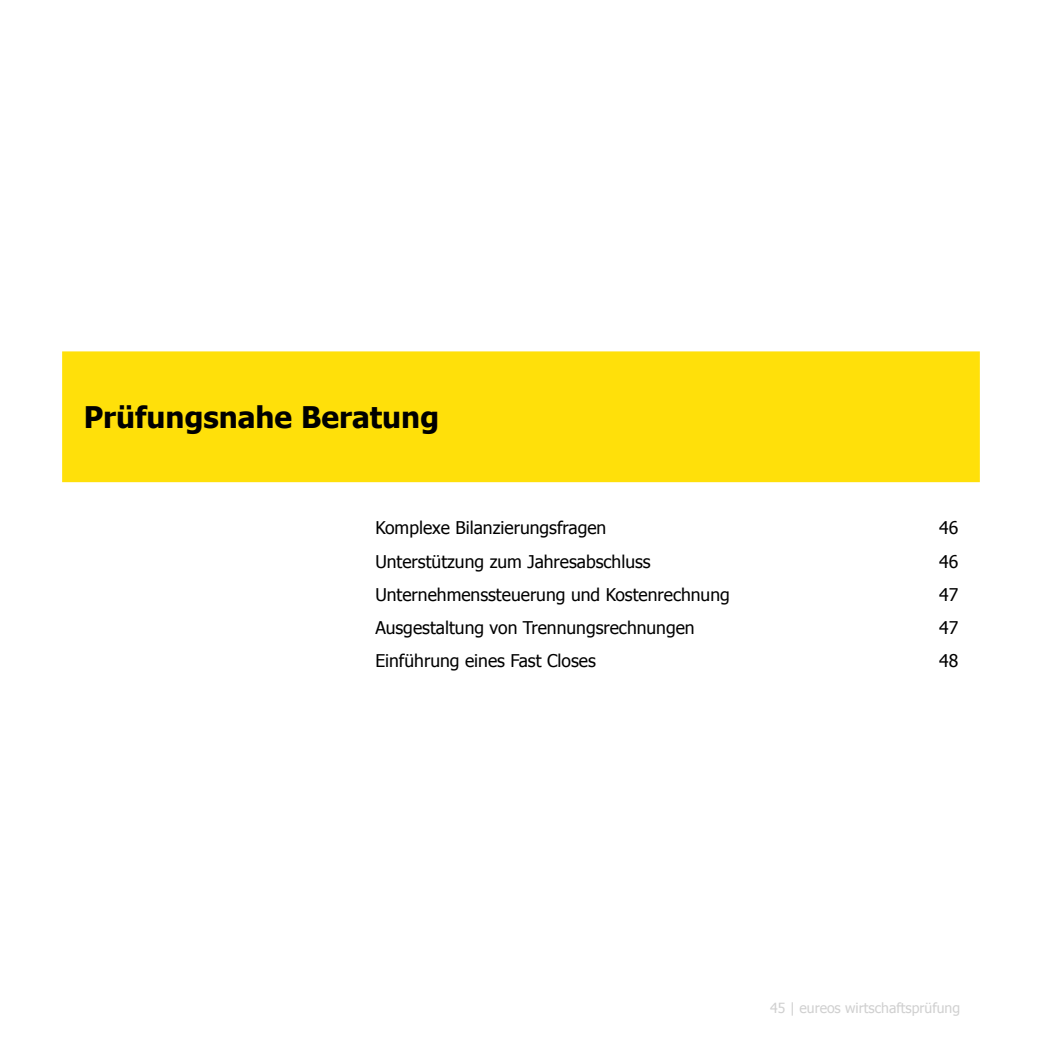
<style>
.page{position:relative;width:1042px;height:1042px;background:#fff}
.page>*{position:absolute;margin:0;border:0;box-sizing:border-box;transform-origin:0 0}
.t1{font:700 29.75px "Tahoma";color:#000}
.t2{font:17.5px "Tahoma";color:#000}
.t3{font:14px "Tahoma";color:#d0d0d0}
</style>
<div class="page">
<div style="left:63px;top:352px;width:916px;height:129px;background:#ffe00a"></div>
<div style="left:62px;top:351px;width:918px;height:131px;border:2px solid #ffe00a"></div>
<h1 class="t1" style="left:84px;top:396px;width:357px">Prüfungsnahe Beratung</h1>
<p class="t2" style="left:375px;top:516px;width:232px">Komplexe Bilanzierungsfragen</p>
<p class="t2" style="left:939px;top:516px;width:21px">46</p>
<p class="t2" style="left:375px;top:549px;width:277px">Unterstützung zum Jahresabschluss</p>
<p class="t2" style="left:939px;top:549px;width:21px">46</p>
<p class="t2" style="left:375px;top:583px;width:356px">Unternehmenssteuerung und Kostenrechnung</p>
<p class="t2" style="left:939px;top:583px;width:21px">47</p>
<p class="t2" style="left:375px;top:616px;width:321px">Ausgestaltung von Trennungsrechnungen</p>
<p class="t2" style="left:939px;top:616px;width:21px">47</p>
<p class="t2" style="left:375px;top:649px;width:222px">Einführung eines Fast Closes</p>
<p class="t2" style="left:939px;top:649px;width:21px">48</p>
<p class="t3" style="left:770px;top:998px;width:191px">45 | eureos wirtschaftsprüfung</p>
</div>
